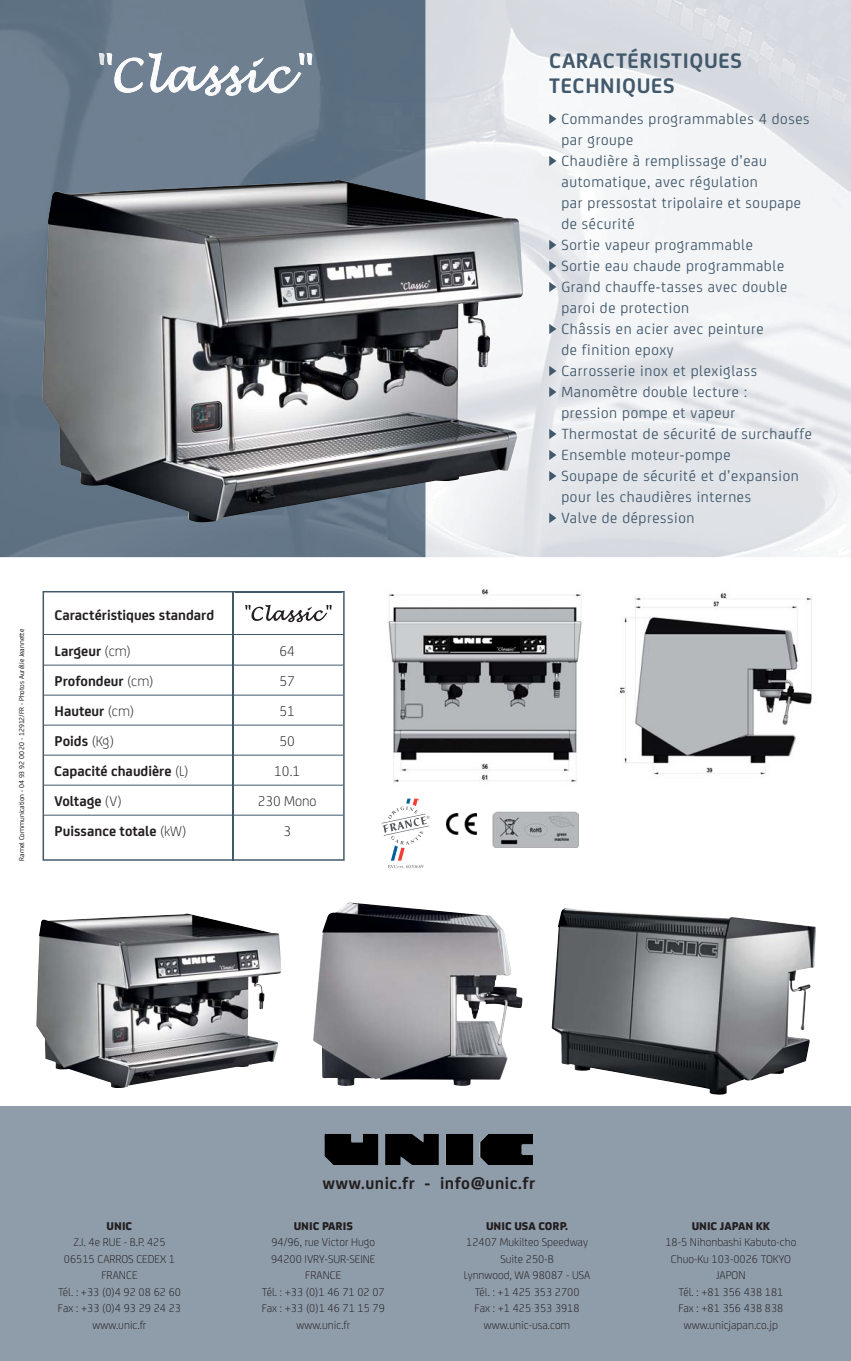
<style>
.page{position:relative;width:851px;height:1361px;background:#fff}
.page>*{position:absolute;margin:0;border:0;box-sizing:border-box;transform-origin:0 0}
.t1{font:700 22.5px/25.5px "FS Joey";letter-spacing:.03em;color:#42596c}
.t2{font:700 17.7px "FS Joey";letter-spacing:.03em;color:#231f20}
.t3{font:15.75px/21px "FS Joey";letter-spacing:.04em;color:#42596c}
.t4{font:700 15px "FS Joey";color:#231f20}
.t5{font:300 15px "FS Joey";color:#231f20}
.t6{font:300 12px/16.5px "FS Joey";color:#231f20;text-align:center}
.t7{font:800 12px "FS Joey";color:#231f20}
.t8{font:7.5px "FS Joey";color:#000}
.s1{font-weight:300}
</style>
<div class="page">
<div style="left:0;top:1106px;width:850px;height:255px;background:#8f9caa"></div>
<img style="left:324px;top:1133px;width:209px;height:32px">
<img style="left:36px;top:913px;width:245px;height:175px">
<img style="left:388px;top:589px;width:194px;height:193px">
<img style="left:619px;top:593px;width:193px;height:182px">
<img style="left:551px;top:908px;width:265px;height:187px">
<img style="left:313px;top:902px;width:209px;height:184px">
<svg style="left:381px;top:798px;width:48px;height:70px"></svg>
<img style="left:493px;top:811px;width:85px;height:37px">
<img style="left:446px;top:813px;width:30px;height:21px">
<svg style="left:43px;top:591px;width:301px;height:270px"></svg>
<hr style="left:233px;top:591px;width:1px;height:270px;background:#42596c">
<img style="left:425px;top:0;width:425px;height:557px">
<img style="left:0;top:0;width:425px;height:557px">
<svg style="left:99px;top:52px;width:213px;height:44px"></svg>
<img style="left:114px;top:58px;width:30px;height:35px">
<svg style="left:549px;top:114px;width:7px;height:10px"></svg>
<svg style="left:549px;top:156px;width:7px;height:10px"></svg>
<svg style="left:549px;top:240px;width:7px;height:10px"></svg>
<svg style="left:549px;top:261px;width:7px;height:10px"></svg>
<svg style="left:549px;top:282px;width:7px;height:10px"></svg>
<svg style="left:549px;top:324px;width:7px;height:10px"></svg>
<svg style="left:549px;top:366px;width:7px;height:10px"></svg>
<svg style="left:549px;top:387px;width:7px;height:10px"></svg>
<svg style="left:549px;top:429px;width:7px;height:10px"></svg>
<svg style="left:549px;top:450px;width:7px;height:10px"></svg>
<svg style="left:549px;top:471px;width:7px;height:10px"></svg>
<svg style="left:549px;top:513px;width:7px;height:10px"></svg>
<img style="left:42px;top:180px;width:481px;height:343px">
<hr style="left:235px;top:634px;width:106px;height:1px;background:#42596c">
<hr style="left:235px;top:591px;width:106px;height:1px;background:#42596c">
<svg style="left:235px;top:592px;width:106px;height:42px"></svg>
<p class="t8" style="left:19px;top:861px;width:233px;rotate:-90deg">Ramel Communication - 04 93 92 00 20 - 12912/FR - Photos Aurélie Jeannette</p>
<p class="t4" style="left:55px;top:609px;width:161px">Caractéristiques standard</p>
<p class="t4" style="left:55px;top:645px;width:78px">Largeur <span class="s1">(cm)</span></p>
<p class="t5" style="left:279px;top:645px;width:17px">64</p>
<p class="t4" style="left:55px;top:675px;width:100px">Profondeur <span class="s1">(cm)</span></p>
<p class="t5" style="left:279px;top:675px;width:17px">57</p>
<p class="t4" style="left:55px;top:705px;width:81px">Hauteur <span class="s1">(cm)</span></p>
<p class="t5" style="left:279px;top:705px;width:17px">51</p>
<p class="t4" style="left:55px;top:735px;width:61px">Poids <span class="s1">(Kg)</span></p>
<p class="t5" style="left:279px;top:735px;width:17px">50</p>
<p class="t4" style="left:54px;top:765px;width:136px">Capacité chaudière <span class="s1">(L)</span></p>
<p class="t5" style="left:274px;top:765px;width:27px">10.1</p>
<p class="t4" style="left:55px;top:795px;width:69px">Voltage <span class="s1">(V)</span></p>
<p class="t5" style="left:258px;top:795px;width:60px">230 Mono</p>
<p class="t4" style="left:55px;top:825px;width:133px">Puissance totale <span class="s1">(kW)</span></p>
<p class="t5" style="left:283px;top:825px;width:9px">3</p>
<h1 class="t1" style="left:549px;top:50px;width:194px">CARACTÉRISTIQUES<br>TECHNIQUES</h1>
<p class="t3" style="left:561px;top:110px;width:252px">Commandes programmables 4 doses par groupe<br>Chaudière à remplissage d’eau automatique, avec régulation<br>par pressostat tripolaire et soupape de sécurité<br>Sortie vapeur programmable<br>Sortie eau chaude programmable<br>Grand chauffe-tasses avec double paroi de protection<br>Châssis en acier avec peinture<br>de finition epoxy<br>Carrosserie inox et plexiglass<br>Manomètre double lecture :<br>pression pompe et vapeur<br>Thermostat de sécurité de surchauffe<br>Ensemble moteur-pompe<br>Soupape de sécurité et d’expansion pour les chaudières internes<br>Valve de dépression</p>
<p class="t7" style="left:107px;top:1221px;width:27px">UNIC</p>
<p class="t6" style="left:58px;top:1235px;width:125px">Z.I. 4e RUE - B.P. 425<br>06515 CARROS CEDEX 1<br>FRANCE<br>Tél. : +33 (0)4 92 08 62 60<br>Fax : +33 (0)4 93 29 24 23 www.unic.fr</p>
<p class="t2" style="left:323px;top:1176px;width:214px">www.unic.fr - info@unic.fr</p>
<p class="t7" style="left:294px;top:1221px;width:61px">UNIC PARIS</p>
<p class="t6" style="left:262px;top:1235px;width:125px">94/96, rue Victor Hugo<br>94200 IVRY-SUR-SEINE<br>FRANCE<br>Tél. : +33 (0)1 46 71 02 07<br>Fax : +33 (0)1 46 71 15 79 www.unic.fr</p>
<p class="t7" style="left:486px;top:1221px;width:83px">UNIC USA CORP.</p>
<p class="t6" style="left:463px;top:1235px;width:128px">12407 Mukilteo Speedway<br>Suite 250-B<br>Lynnwood, WA 98087 - USA<br>Tél. : +1 425 353 2700<br>Fax : +1 425 353 3918 www.unic-usa.com</p>
<p class="t7" style="left:691px;top:1221px;width:80px">UNIC JAPAN KK</p>
<p class="t6" style="left:665px;top:1235px;width:132px">18-5 Nihonbashi Kabuto-cho<br>Chuo-Ku 103-0026 TOKYO<br>JAPON<br>Tél. : +81 356 438 181<br>Fax : +81 356 438 838 www.unicjapan.co.jp</p>
</div>
